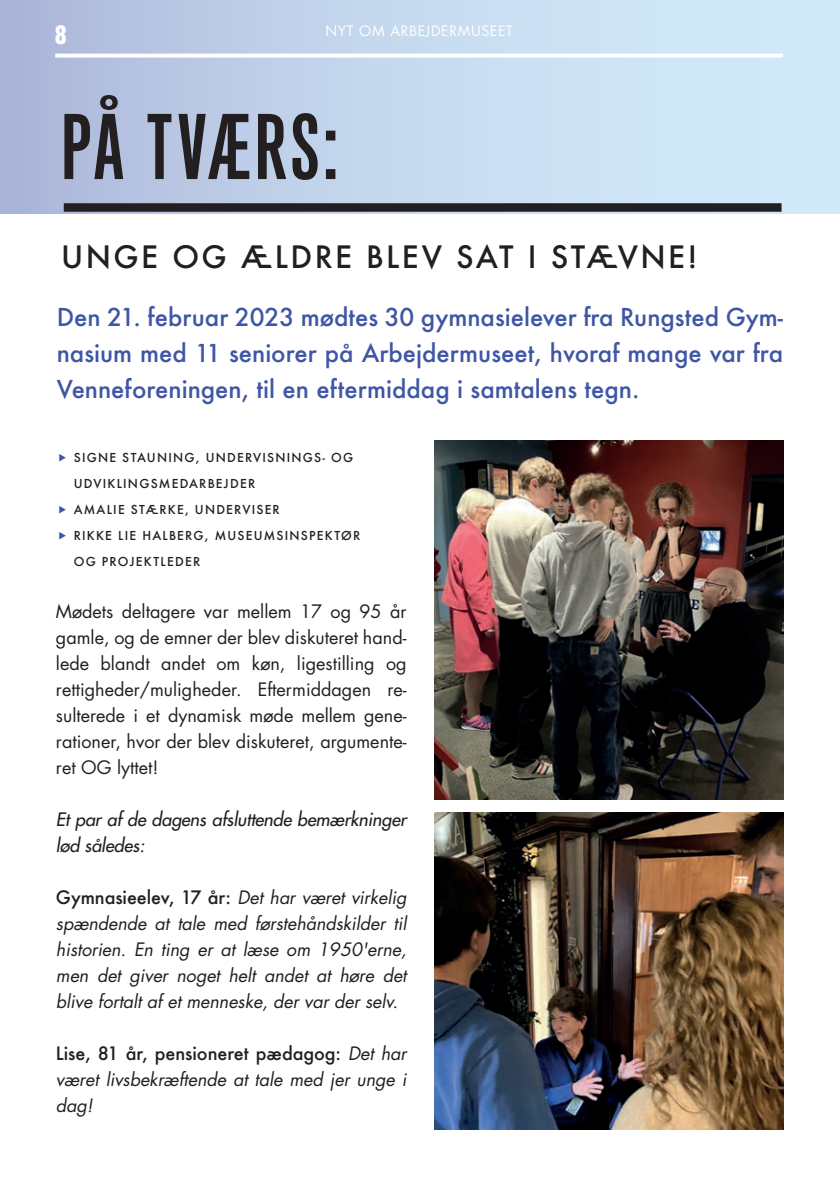
<style>
.page{position:relative;width:840px;height:1191px;background:#fff}
.page>*{position:absolute;margin:0;border:0;box-sizing:border-box;transform-origin:0 0}
.Rubrik{font:89.4px "Alpin Gothic CG No 1";letter-spacing:.035em;color:#231f20}
.Rubrik-2{font:500 30px "Futura";letter-spacing:.08em;color:#231f20}
.t1{font:26px "Gothic Thirteen Std";color:#fff}
.Manchet{font:500 24px/36px "Futura";color:#3f56a5;text-align:justify}
.Brød_9_13{font:italic 18px/26px "Futura";letter-spacing:-.005em;color:#231f20;text-align:justify}
.Brød_9_13-2{font:18px/26px "Futura";color:#231f20;text-align:justify}
.Brød_9_13-3{font:italic 18px/26px "Futura";letter-spacing:-.005em;color:#231f20}
.t2{font:14px "Futura";letter-spacing:.05em;color:#fff}
.t3{font:500 12px/26px "Futura";letter-spacing:.1em;color:#231f20}
.s1{font-weight:500;font-style:normal}
</style>
<div class="page">
<div style="left:0;top:0;width:839px;height:213px;background:linear-gradient(to right,#b0bbdc,#d7f1fd)"></div>
<img style="left:434px;top:812px;width:349px;height:317px">
<div style="left:64px;top:203px;width:717px;height:9px;background:#231f20"></div>
<img style="left:434px;top:440px;width:349px;height:359px">
<svg style="left:55px;top:54px;width:727px;height:4px"></svg>
<h3 class="t1" style="left:55px;top:19px;width:13px">8</h3>
<p class="t2" style="left:325px;top:22px;width:189px">NYT OM ARBEJDERMUSEET</p>
<p class="Rubrik" style="left:60px;top:94px;width:280px">PÅ TVÆRS:</p>
<p class="Rubrik-2" style="left:61px;top:237px;width:637px">UNGE OG ÆLDRE BLEV SAT I STÆVNE!</p>
<p class="Manchet" style="left:57px;top:299px;width:727px">Den 21. februar 2023 mødtes 30 gymnasielever fra Rungsted Gym&shy;nasium med 11 seniorer på Arbejdermuseet, hvoraf mange var fra Venneforeningen, til en eftermiddag i samtalens tegn.</p>
<p class="t3" style="left:74px;top:444px;width:281px">SIGNE STAUNING, UNDERVISNINGS- OG<br>UDVIKLINGSMEDARBEJDER</p>
<p class="t3" style="left:74px;top:496px;width:207px">AMALIE STÆRKE, UNDERVISER</p>
<p class="t3" style="left:74px;top:522px;width:288px">RIKKE LIE HALBERG, MUSEUMSINSPEKTØR<br>OG PROJEKTLEDER</p>
<p class="Brød_9_13-2" style="left:56px;top:598px;width:352px">Mødets deltagere var mellem 17 og 95 år gamle, og de emner der blev diskuteret hand&shy;lede blandt andet om køn, ligestilling og rettigheder/muligheder. Eftermiddagen re&shy;sulterede i et dynamisk møde mellem gene&shy;rationer, hvor der blev diskuteret, argumente&shy;ret OG lyttet!</p>
<p class="Brød_9_13-3" style="left:56px;top:806px;width:352px">Et par af de dagens afsluttende bemærkninger lød således:</p>
<p class="Brød_9_13" style="left:56px;top:884px;width:352px"><span class="s1">Gymnasieelev, 17 år:</span> Det har været virkelig spændende at tale med førstehåndskilder til historien. En ting er at læse om 1950'erne, men det giver noget helt andet at høre det blive fortalt af et menneske, der var der selv.</p>
<p class="Brød_9_13" style="left:56px;top:1040px;width:352px"><span class="s1">Lise, 81 år, pensioneret pædagog:</span> Det har været livsbekræftende at tale med jer unge i dag!</p>
</div>
